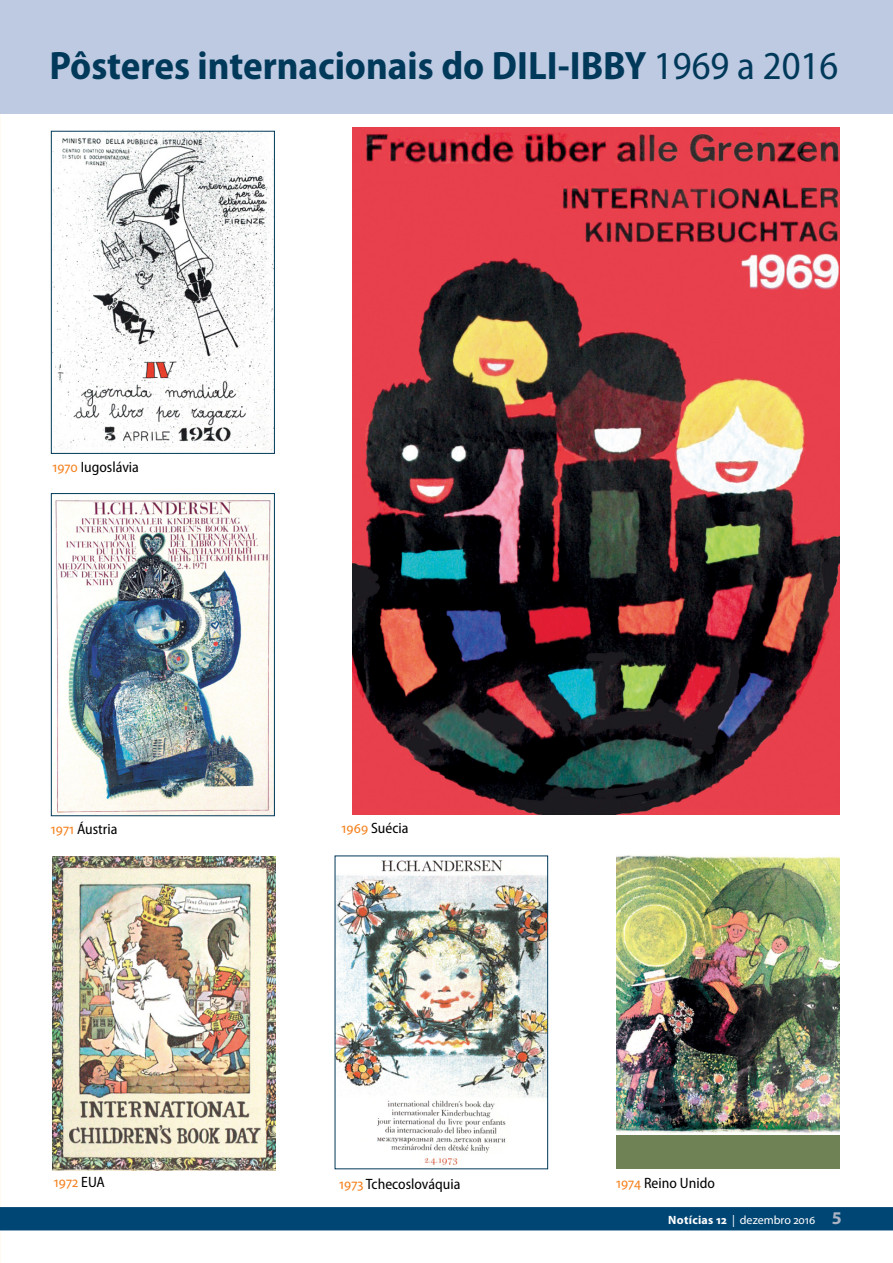
<style>
.page{position:relative;width:893px;height:1263px;background:#fff}
.page>*{position:absolute;margin:0;border:0;box-sizing:border-box;transform-origin:0 0}
.t1{font:700 semi-condensed 39.75px "Myriad Pro";color:#003959}
.t2{font:semi-condensed 15px "Myriad Pro";color:#000}
.t3{font:semi-condensed 15px "Myriad Pro";color:#f58220}
.t4{font:12px "Myriad Pro";letter-spacing:-.005em;color:#fff}
.s1{font-weight:400}
.s2{color:#f58220}
.s3{color:#000}
.s4{font-weight:700}
.s5{font-weight:700;font-size:18px;color:#abb3c3}
</style>
<div class="page">
<div style="left:0;top:1207px;width:893px;height:23px;background:#004674"></div>
<div style="left:0;top:0;width:893px;height:113px;background:#bec9e2"></div>
<svg style="left:0;top:896px;width:1px;height:281px"></svg>
<img style="left:352px;top:127px;width:488px;height:687px">
<img style="left:53px;top:133px;width:220px;height:318px">
<div style="left:51px;top:131px;width:224px;height:323px;border:1px solid #003959"></div>
<img style="left:53px;top:495px;width:220px;height:319px">
<div style="left:51px;top:493px;width:224px;height:323px;border:1px solid #003959"></div>
<img style="left:52px;top:856px;width:224px;height:314px">
<div style="left:616px;top:855px;width:223px;height:314px;background:#6f8255"></div>
<img style="left:616px;top:855px;width:223px;height:280px">
<img style="left:337px;top:860px;width:209px;height:306px">
<div style="left:335px;top:855px;width:213px;height:314px;border:1px solid #003959"></div>
<h1 class="t1" style="left:49px;top:40px;width:790px">Pôsteres internacionais do DILI-IBBY <span class="s1">1969 a 2016</span></h1>
<p class="t2" style="left:52px;top:458px;width:88px"><span class="s2">1970</span> Iugoslávia</p>
<p class="t2" style="left:51px;top:820px;width:68px"><span class="s2">1971</span> Áustria</p>
<p class="t2" style="left:342px;top:819px;width:68px"><span class="s2">1969</span> Suécia</p>
<p class="t3" style="left:54px;top:1173px;width:52px">1972 <span class="s3">EUA</span></p>
<p class="t2" style="left:339px;top:1174px;width:123px"><span class="s2">1973</span> Tchecoslováquia</p>
<p class="t2" style="left:616px;top:1173px;width:100px"><span class="s2">1974</span> Reino Unido</p>
<p class="t4" style="left:668px;top:1212px;width:175px"><span class="s4">Notícias 12</span> | dezembro 2016 <span class="s5">5</span></p>
</div>
